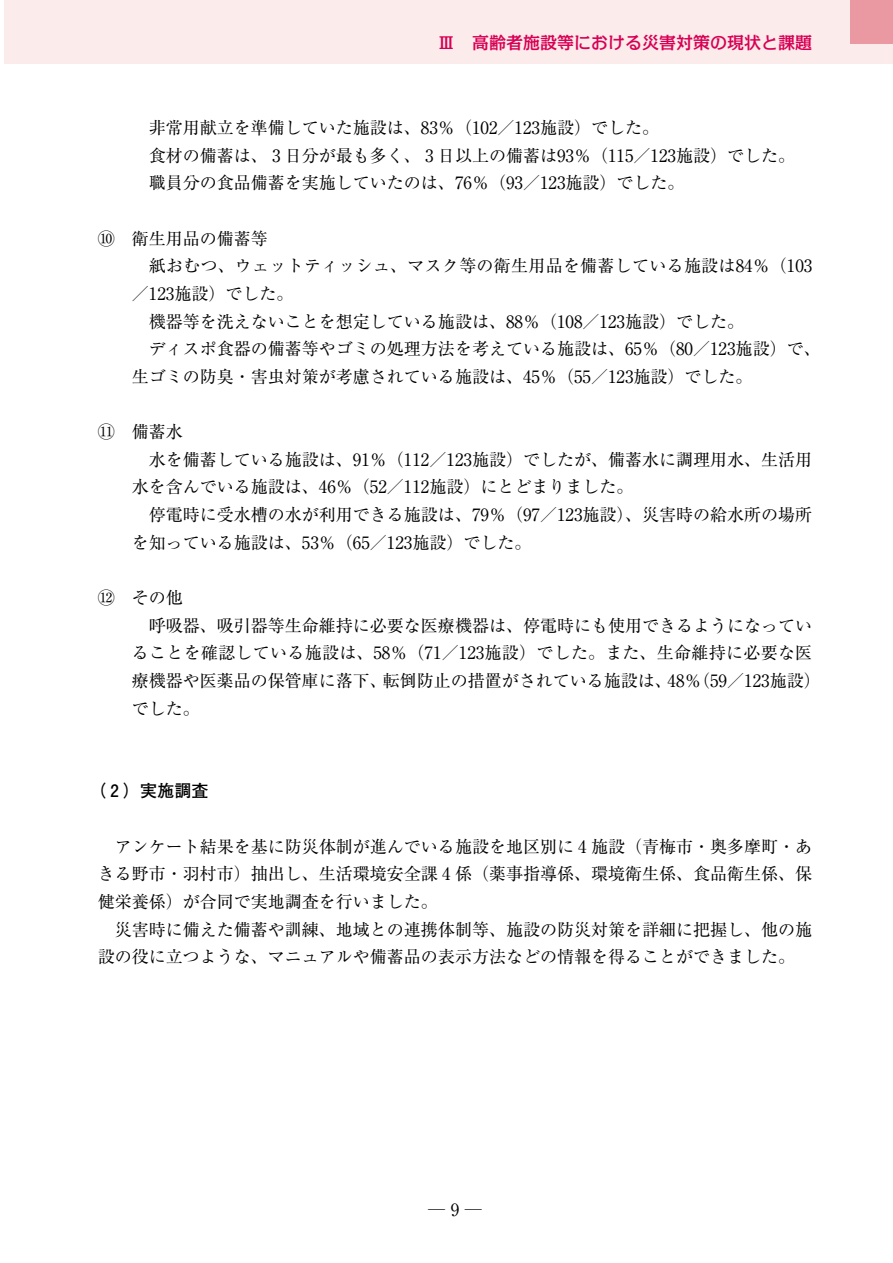
<style>
.page{position:relative;width:893px;height:1263px;background:#fff}
.page>*{position:absolute;margin:0;border:0;box-sizing:border-box;transform-origin:0 0}
.t1{font:16.95px/27.6px "Ryumin Pro";color:#000}
.t2{font:500 16.95px "Kakumin Pro";color:#d70054}
.t3{font:700 16.95px "Futo Go B101 Pro";color:#000}
</style>
<div class="page">
<div style="left:4px;top:0;width:889px;height:64px;background:#fcebeb"></div>
<div style="left:850px;top:0;width:43px;height:43px;background:#ea98a2"></div>
<p class="t2" style="left:438px;top:29px;width:376px">Ⅲ　高齢者施設等における災害対策の現状と課題</p>
<p class="t1" style="left:149px;top:113px;width:648px">非常用献立を準備していた施設は、83％（102／123施設）でした。<br>食材の備蓄は、 3 日分が最も多く、 3 日以上の備蓄は93％（115／123施設）でした。職員分の食品備蓄を実施していたのは、76％（93／123施設）でした。</p>
<p class="t1" style="left:98px;top:223px;width:172px">⑩ 衛生用品の備蓄等</p>
<p class="t1" style="left:149px;top:251px;width:665px">紙おむつ、ウェットティッシュ、マスク等の衛生用品を備蓄している施設は84％（103</p>
<p class="t1" style="left:132px;top:279px;width:163px">／123施設）でした。</p>
<p class="t1" style="left:149px;top:306px;width:597px">機器等を洗えないことを想定している施設は、88％（108／123施設）でした。</p>
<p class="t1" style="left:149px;top:334px;width:673px">ディスポ食器の備蓄等やゴミの処理方法を考えている施設は、65％（80／123施設）で、</p>
<p class="t1" style="left:132px;top:361px;width:622px">生ゴミの防臭・害虫対策が考慮されている施設は、45％（55／123施設）でした。</p>
<p class="t1" style="left:98px;top:417px;width:87px">⑪ 備蓄水</p>
<p class="t1" style="left:149px;top:444px;width:665px">水を備蓄している施設は、91％（112／123施設）でしたが、備蓄水に調理用水、生活用</p>
<p class="t1" style="left:132px;top:472px;width:503px">水を含んでいる施設は、46％（52／112施設）にとどまりました。</p>
<p class="t1" style="left:149px;top:500px;width:665px">停電時に受水槽の水が利用できる施設は、79％（97／123施設）、災害時の給水所の場所</p>
<p class="t1" style="left:132px;top:527px;width:401px">を知っている施設は、53％（65／123施設）でした。</p>
<p class="t1" style="left:98px;top:583px;width:87px">⑫ その他</p>
<p class="t1" style="left:149px;top:610px;width:665px">呼吸器、吸引器等生命維持に必要な医療機器は、停電時にも使用できるようになってい</p>
<p class="t1" style="left:132px;top:638px;width:682px">ることを確認している施設は、58％（71／123施設）でした。また、生命維持に必要な医</p>
<p class="t1" style="left:132px;top:665px;width:690px">療機器や医薬品の保管庫に落下、転倒防止の措置がされている施設は、48％（59／123施設）</p>
<p class="t1" style="left:132px;top:693px;width:70px">でした。</p>
<p class="t3" style="left:89px;top:777px;width:121px">（ 2 ）実施調査</p>
<p class="t1" style="left:98px;top:831px;width:716px;text-align:justify;text-indent:17px">アンケート結果を基に防災体制が進んでいる施設を地区別に 4 施設（青梅市・奥多摩町・あきる野市・羽村市）抽出し、生活環境安全課 4 係（薬事指導係、環境衛生係、食品衛生係、保健栄養係）が合同で実地調査を行いました。</p>
<p class="t1" style="left:98px;top:914px;width:716px;text-indent:17px">災害時に備えた備蓄や訓練、地域との連携体制等、施設の防災対策を詳細に把握し、他の施設の役に立つような、マニュアルや備蓄品の表示方法などの情報を得ることができました。</p>
<p class="t1" style="left:428px;top:1195px;width:55px">─9─</p>
</div>
